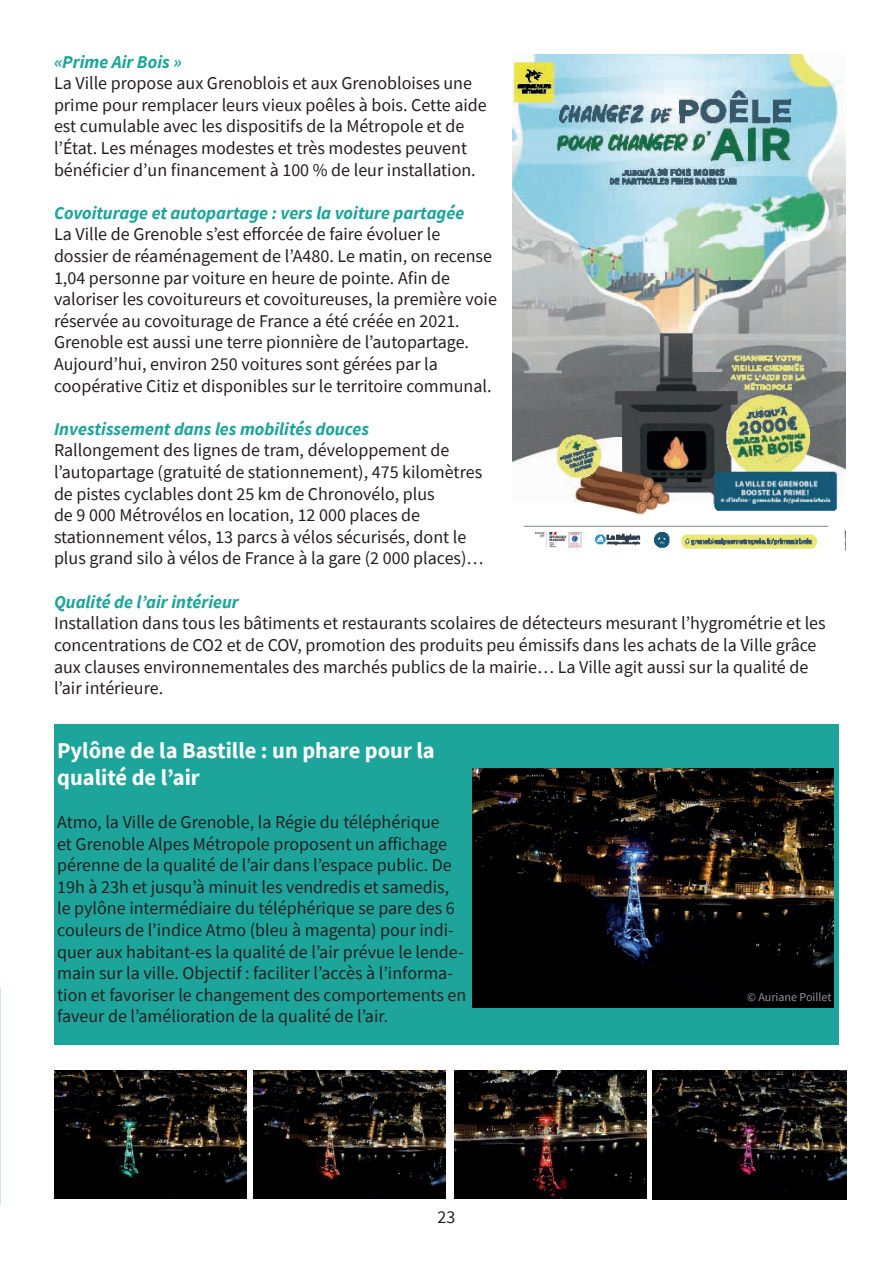
<style>
.page{position:relative;width:893px;height:1263px;background:#fff}
.page>*{position:absolute;margin:0;border:0;box-sizing:border-box;transform-origin:0 0}
.t1{font:700 22.5px/27px "Source Sans Pro";color:#fff}
.t2{font:18px/21.6px "Source Sans Pro";color:#231f20}
.t3{font:italic 700 18px "Source Sans Pro";color:#1ca59a}
.t4{font:12px "Source Sans Pro";color:#939598}
</style>
<div class="page">
<div style="left:54px;top:724px;width:785px;height:321px;background:#1ea59b"></div>
<img style="left:513px;top:54px;width:332px;height:495px">
<img style="left:472px;top:769px;width:362px;height:239px">
<img style="left:54px;top:1070px;width:192px;height:128px">
<img style="left:653px;top:1070px;width:194px;height:129px">
<img style="left:253px;top:1070px;width:192px;height:128px">
<img style="left:454px;top:1070px;width:192px;height:128px">
<p class="t3" style="left:54px;top:49px;width:129px">«Prime Air Bois »</p>
<p class="t2" style="left:54px;top:72px;width:434px">La Ville propose aux Grenoblois et aux Grenobloises une prime pour remplacer leurs vieux poêles à bois. Cette aide est cumulable avec les dispositifs de la Métropole et de l’État. Les ménages modestes et très modestes peuvent bénéficier d’un financement à 100 % de leur installation.</p>
<p class="t3" style="left:54px;top:201px;width:412px">Covoiturage et autopartage : vers la voiture partagée</p>
<p class="t2" style="left:54px;top:223px;width:444px">La Ville de Grenoble s’est efforcée de faire évoluer le dossier de réaménagement de l’A480. Le matin, on recense 1,04 personne par voiture en heure de pointe. Afin de valoriser les covoitureurs et covoitureuses, la première voie réservée au covoiturage de France a été créée en 2021.<br>Grenoble est aussi une terre pionnière de l’autopartage.<br>Aujourd’hui, environ 250 voitures sont gérées par la coopérative Citiz et disponibles sur le territoire communal.</p>
<p class="t3" style="left:54px;top:417px;width:316px">Investissement dans les mobilités douces</p>
<p class="t2" style="left:54px;top:439px;width:431px">Rallongement des lignes de tram, développement de l’autopartage (gratuité de stationnement), 475 kilomètres de pistes cyclables dont 25 km de Chronovélo, plus<br>de 9 000 Métrovélos en location, 12 000 places de stationnement vélos, 13 parcs à vélos sécurisés, dont le plus grand silo à vélos de France à la gare (2 000 places)…</p>
<p class="t3" style="left:54px;top:590px;width:186px">Qualité de l’air intérieur</p>
<p class="t2" style="left:54px;top:612px;width:773px">Installation dans tous les bâtiments et restaurants scolaires de détecteurs mesurant l’hygrométrie et les concentrations de CO2 et de COV, promotion des produits peu émissifs dans les achats de la Ville grâce aux clauses environnementales des marchés publics de la mairie… La Ville agit aussi sur la qualité de l’air intérieure.</p>
<p class="t1" style="left:57px;top:736px;width:379px">Pylône de la Bastille : un phare pour la qualité de l’air</p>
<p class="t2" style="left:57px;top:811px;width:411px">Atmo, la Ville de Grenoble, la Régie du téléphérique<br>et Grenoble Alpes Métropole proposent un affichage pérenne de la qualité de l’air dans l’espace public. De 19h à 23h et jusqu’à minuit les vendredis et samedis, le pylône intermédiaire du téléphérique se pare des 6 couleurs de l’indice Atmo (bleu à magenta) pour indi&shy;quer aux habitant-es la qualité de l’air prévue le lende&shy;main sur la ville. Objectif : faciliter l’accès à l’informa&shy;tion et favoriser le changement des comportements en faveur de l’amélioration de la qualité de l’air.</p>
<p class="t2" style="left:438px;top:1205px;width:19px">23</p>
<p class="t4" style="left:747px;top:990px;width:86px">© Auriane Poillet</p>
</div>
